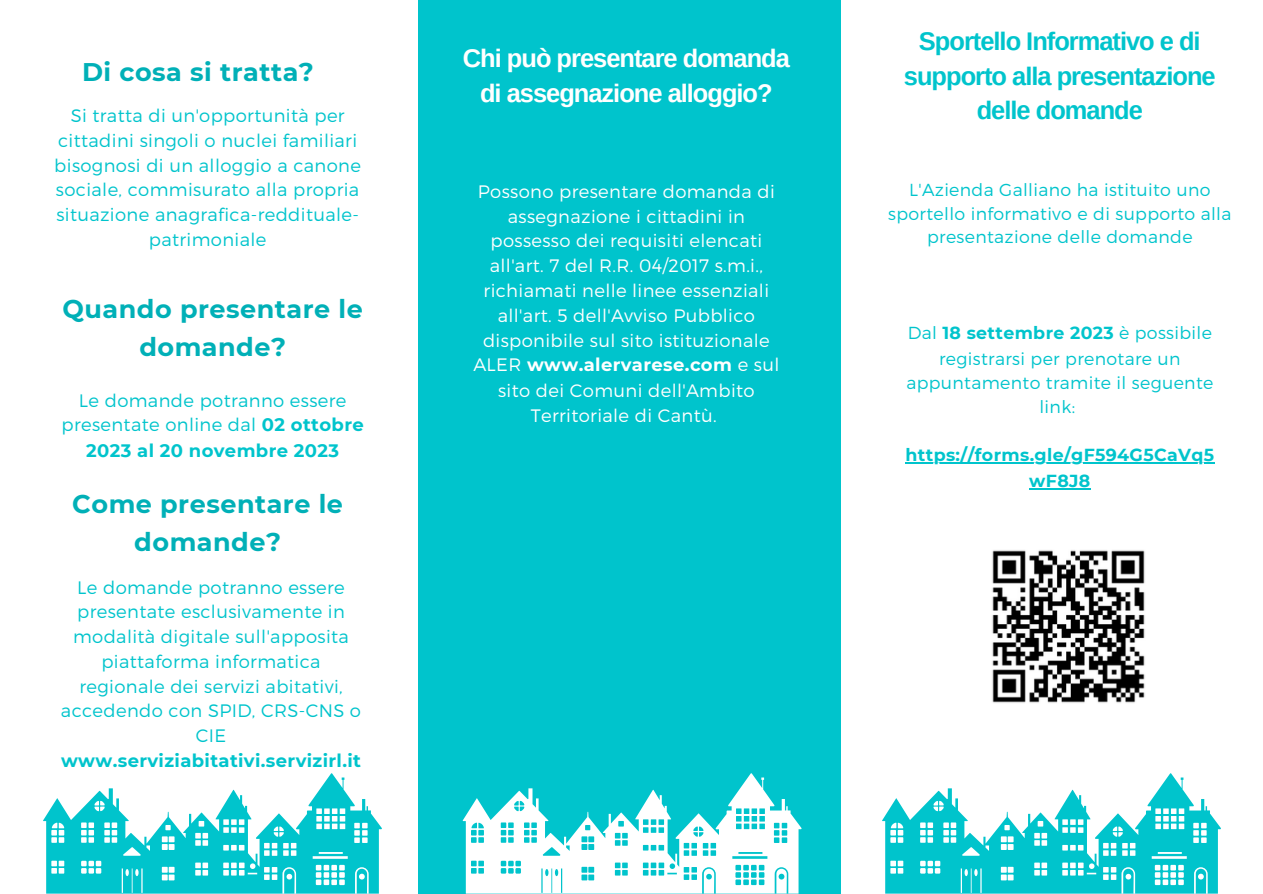
<style>
.page{position:relative;width:1263px;height:894px;background:#fff}
.page>*{position:absolute;margin:0;border:0;box-sizing:border-box;transform-origin:0 0}
.t1{font:700 25.5px/38.2px "Montserrat";letter-spacing:.02em;color:#00b0b7;text-align:center}
.t2{font:700 25.5px/34.8px "Arimo";letter-spacing:-.04em;color:#00c4cc;text-align:center}
.t3{font:700 25.5px/34.8px "Arimo";letter-spacing:-.04em;color:#fff;text-align:center}
.t4{font:300 18px/24.8px "Montserrat";letter-spacing:.02em;color:#00c4cc;text-align:center}
.t5{font:300 18px/24.9px "Montserrat";letter-spacing:.02em;color:#fff;text-align:center}
.t6{font:700 18px "Montserrat";letter-spacing:.02em;color:#00c4cc}
.t7{font:300 17.4px/24.6px "Montserrat";letter-spacing:.02em;color:#00c4cc;text-align:center}
.t8{font:700 17.4px/25.5px "Montserrat";letter-spacing:.02em;color:#00c4cc;text-align:center}
.s1{font-weight:700}
</style>
<div class="page">
<div style="left:418px;top:0;width:423px;height:893px;background:#00c4cc"></div>
<svg style="left:463px;top:773px;width:339px;height:120px"></svg>
<svg style="left:882px;top:773px;width:339px;height:120px"></svg>
<svg style="left:43px;top:773px;width:339px;height:120px"></svg>
<img style="left:992px;top:550px;width:153px;height:153px">
<hr style="left:905px;top:462px;width:309px;height:2px;background:#00c4cc">
<hr style="left:1029px;top:488px;width:62px;height:1px;background:#00c4cc">
<p class="t1" style="left:82px;top:52px;width:233px">Di cosa si tratta?</p>
<p class="t4" style="left:54px;top:102px;width:308px">Si tratta di un'opportunità per cittadini singoli o nuclei familiari bisognosi di un alloggio a canone sociale, commisurato alla propria situazione anagrafica-reddituale&shy;patrimoniale</p>
<p class="t1" style="left:63px;top:289px;width:302px">Quando presentare le domande?</p>
<p class="t4" style="left:61px;top:386px;width:304px;line-height:25.3px">Le domande potranno essere presentate online dal <span class="s1">02 ottobre<br>2023 al 20 novembre 2023</span></p>
<p class="t1" style="left:72px;top:484px;width:272px">Come presentare le domande?</p>
<p class="t4" style="left:61px;top:573px;width:302px">Le domande potranno essere presentate esclusivamente in modalità digitale sull'apposita piattaforma informatica regionale dei servizi abitativi, accedendo con SPID, CRS-CNS o<br>CIE</p>
<p class="t6" style="left:61px;top:749px;width:302px">www.serviziabitativi.servizirl.it</p>
<p class="t3" style="left:463px;top:41px;width:329px">Chi può presentare domanda di assegnazione alloggio?</p>
<p class="t5" style="left:473px;top:178px;width:308px">Possono presentare domanda di assegnazione i cittadini in possesso dei requisiti elencati all'art. 7 del R.R. 04/2017 s.m.i., richiamati nelle linee essenziali all'art. 5 dell'Avviso Pubblico disponibile sul sito istituzionale<br>ALER <span class="s1">www.alervarese.com</span> e sul sito dei Comuni dell'Ambito<br>Territoriale di Cantù.</p>
<p class="t2" style="left:904px;top:23px;width:313px">Sportello Informativo e di supporto alla presentazione delle domande</p>
<p class="t7" style="left:888px;top:177px;width:345px;line-height:23.5px">L'Azienda Galliano ha istituito uno sportello informativo e di supporto alla presentazione delle domande</p>
<p class="t7" style="left:906px;top:319px;width:308px">Dal <span class="s1">18 settembre 2023</span> è possibile registrarsi per prenotare un appuntamento tramite il seguente link:</p>
<p class="t8" style="left:905px;top:442px;width:310px">https://forms.gle/gF594G5CaVq5 wF8J8</p>
</div>
